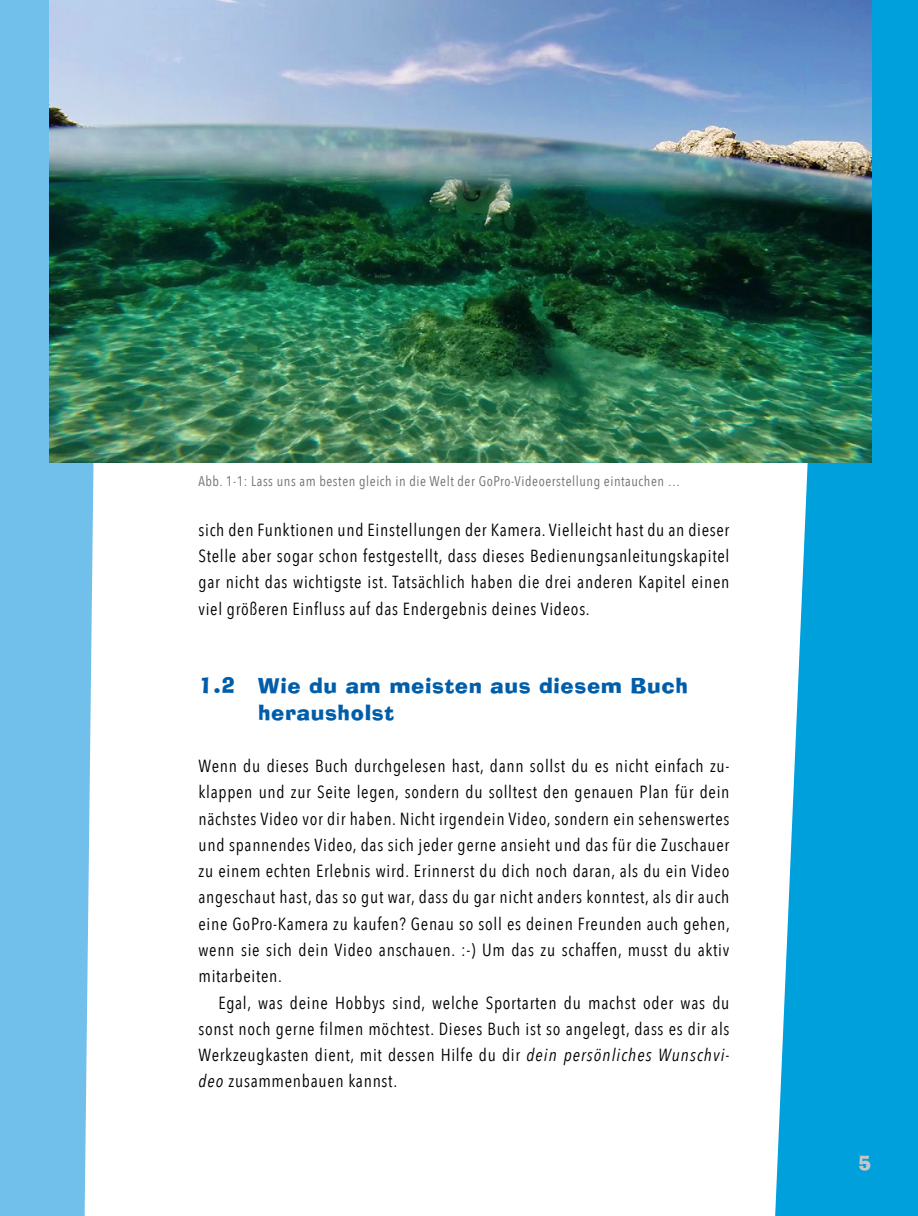
<style>
.page{position:relative;width:918px;height:1216px;background:#fff}
.page>*{position:absolute;margin:0;border:0;box-sizing:border-box;transform-origin:0 0}
.t1{font:21px/26.2px "Ad Lib BT";letter-spacing:.03em;color:#005da9}
.t2{font:19.25px "Ad Lib BT";color:#c6c6c6}
.t3{font:17.5px/26.2px "Avenir Next Condensed";letter-spacing:.04em;color:#000;text-align:justify}
.t4{font:14px "Avenir Next Condensed";letter-spacing:.04em;color:#706f6f}
.s1{font-style:italic}
</style>
<div class="page">
<svg style="left:774px;top:0;width:144px;height:1215px;background:#1caadf"></svg>
<svg style="left:0;top:0;width:99px;height:1215px;background:#7ac4ed"></svg>
<div style="left:856px;top:23px;width:35px;height:583px;background:#00a0dc"></div>
<img style="left:50px;top:0;width:821px;height:462px">
<p class="t4" style="left:198px;top:469px;width:483px">Abb. 1-1: Lass uns am besten gleich in die Welt der GoPro-Videoerstellung eintauchen …</p>
<p class="t3" style="left:198px;top:515px;width:532px">sich den Funktionen und Einstellungen der Kamera. Vielleicht hast du an dieser Stelle aber sogar schon festgestellt, dass dieses Bedienungsanleitungskapitel gar nicht das wichtigste ist. Tatsächlich haben die drei anderen Kapitel einen viel größeren Einfluss auf das Endergebnis deines Videos.</p>
<p class="t1" style="left:258px;top:672px;width:432px;text-indent:-60px">1.2 Wie du am meisten aus diesem Buch herausholst</p>
<p class="t3" style="left:198px;top:752px;width:533px">Wenn du dieses Buch durchgelesen hast, dann sollst du es nicht einfach zu&shy;klappen und zur Seite legen, sondern du solltest den genauen Plan für dein nächstes Video vor dir haben. Nicht irgendein Video, sondern ein sehenswertes und spannendes Video, das sich jeder gerne ansieht und das für die Zuschauer zu einem echten Erlebnis wird. Erinnerst du dich noch daran, als du ein Video angeschaut hast, das so gut war, dass du gar nicht anders konntest, als dir auch eine GoPro-Kamera zu kaufen? Genau so soll es deinen Freunden auch gehen, wenn sie sich dein Video anschauen. :-) Um das zu schaffen, musst du aktiv mitarbeiten.</p>
<p class="t3" style="left:198px;top:988px;width:532px;text-indent:20px">Egal, was deine Hobbys sind, welche Sportarten du machst oder was du sonst noch gerne filmen möchtest. Dieses Buch ist so angelegt, dass es dir als Werkzeugkasten dient, mit dessen Hilfe du dir <span class="s1">dein persönliches Wunschvi&shy;deo</span> zusammenbauen kannst.</p>
<p class="t2" style="left:858px;top:1151px;width:15px">5</p>
</div>
